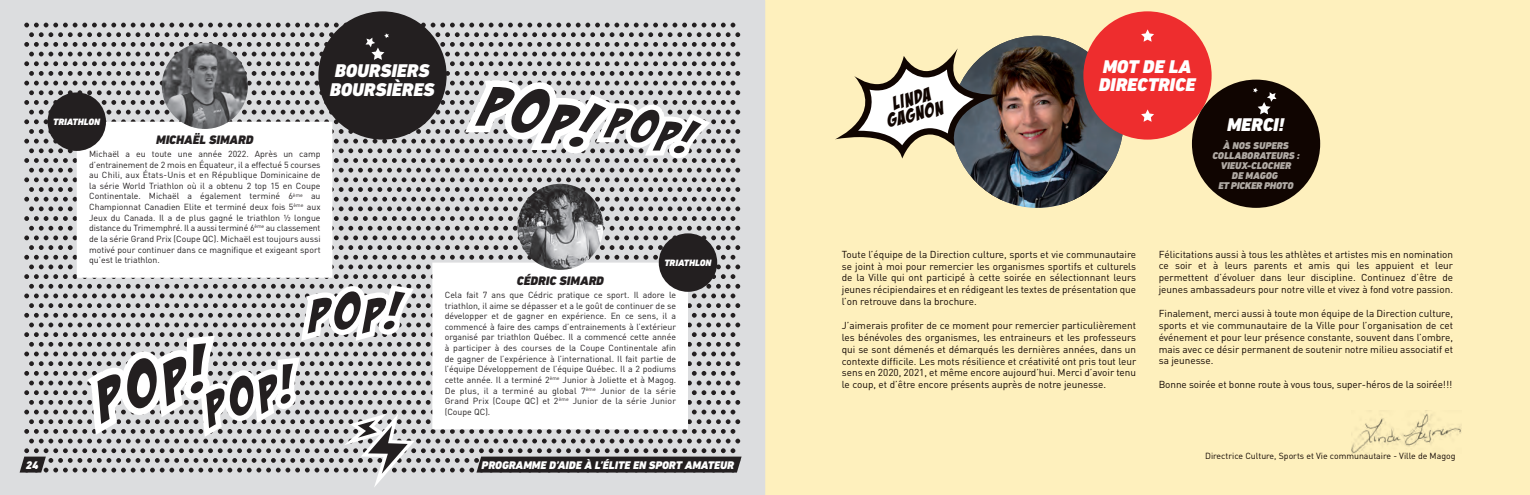
<style>
.page{position:relative;width:1530px;height:495px;background:#fff}
.page>*{position:absolute;margin:0;border:0;box-sizing:border-box;transform-origin:0 0}
.t1{font:italic 900 18.75px/18.8px "DIN Next LT Pro";color:#fff}
.t2{font:18.75px/16px "Bada Boom BB";color:#100501;text-align:center}
.t3{font:italic 900 12.5px "DIN Next LT Pro";color:#231f20}
.t4{font:italic 900 11.25px "DIN Next LT Pro";color:#fff}
.t5{font:10px/11.9px "DIN";color:#100501;text-align:justify}
.t6{font:italic 900 10px/10px "DIN Next LT Pro";color:#b0aaa4;text-align:center}
.t7{font:italic 900 9.38px "DIN Next LT Pro";color:#fff}
.t8{font:8.75px/10.6px "DIN";color:#231f20;text-align:justify}
.t9{font:8.75px "DIN";color:#100501}
</style>
<div class="page">
<div style="left:0;top:0;width:765px;height:495px;background:#dcdddf"></div>
<div style="left:318px;top:11px;width:129px;height:129px;background:#231f20;border-radius:50%"></div>
<svg style="left:20px;top:23px;width:722px;height:464px"></svg>
<div style="left:765px;top:0;width:765px;height:495px;background:#fef0bd"></div>
<img style="left:959px;top:36px;width:164px;height:172px">
<img style="left:1352px;top:410px;width:110px;height:44px">
<div style="left:1083px;top:11px;width:129px;height:129px;background:#ee2d2e;border-radius:50%"></div>
<svg style="left:1141px;top:29px;width:13px;height:13px"></svg>
<svg style="left:1141px;top:109px;width:13px;height:13px"></svg>
<svg style="left:835px;top:48px;width:169px;height:111px"></svg>
<div style="left:1192px;top:80px;width:128px;height:128px;background:#100501;border-radius:50%"></div>
<svg style="left:1253px;top:88px;width:24px;height:26px"></svg>
<p class="t7" style="left:53px;top:116px;width:48px">TRIATHLON</p>
<p class="t3" style="left:156px;top:133px;width:99px">MICHAËL SIMARD</p>
<p class="t8" style="left:89px;top:148px;width:233px">Michaël a eu toute une année 2022. Après un camp d’entrainement de 2 mois en Équateur, il a effectué 5 courses au Chili, aux États-Unis et en République Dominicaine de la série World Triathlon où il a obtenu 2 top 15 en Coupe Continentale. Michaël a également terminé 6<sup>ème</sup> au Championnat Canadien Elite et terminé deux fois 5<sup>ème</sup> aux Jeux du Canada. Il a de plus gagné le triathlon ½ longue distance du Trimemphré. Il a aussi terminé 6<sup>ème</sup> au classement de la série Grand Prix (Coupe QC). Michaël est toujours aussi motivé pour continuer dans ce magnifique et exigeant sport qu’est le triathlon.</p>
<p class="t1" style="left:330px;top:61px;width:106px">BOURSIERS<br>BOURSIÈRES</p>
<p class="t7" style="left:664px;top:257px;width:48px">TRIATHLON</p>
<p class="t3" style="left:517px;top:274px;width:89px">CÉDRIC SIMARD</p>
<p class="t8" style="left:445px;top:289px;width:233px">Cela fait 7 ans que Cédric pratique ce sport. Il adore le triathlon, il aime se dépasser et a le goût de continuer de se développer et de gagner en expérience. En ce sens, il a commencé à faire des camps d’entrainements à l’extérieur organisé par triathlon Québec. Il a commencé cette année à participer à des courses de la Coupe Continentale afin de gagner de l’expérience à l’international. Il fait partie de l’équipe Développement de l’équipe Québec. Il a 2 podiums cette année. Il a terminé 2<sup>ème</sup> Junior à Joliette et à Magog.<br>De plus, il a terminé au global 7<sup>ème</sup> Junior de la série Grand Prix (Coupe QC) et 2<sup>ème</sup> Junior de la série Junior (Coupe QC).</p>
<p class="t4" style="left:26px;top:458px;width:14px">24</p>
<p class="t4" style="left:482px;top:458px;width:254px">PROGRAMME D’AIDE À L’ÉLITE EN SPORT AMATEUR</p>
<p class="t2" style="left:882px;top:98px;width:59px;rotate:-14deg">LINDA<br>GAGNON</p>
<p class="t1" style="left:1099px;top:57px;width:98px">MOT DE LA<br>DIRECTRICE</p>
<p class="t1" style="left:1227px;top:116px;width:59px">MERCI!</p>
<p class="t6" style="left:1212px;top:141px;width:89px">À NOS SUPERS<br>COLLABORATEURS :<br>VIEUX-CLOCHER<br>DE MAGOG<br>ET PICKER PHOTO</p>
<p class="t5" style="left:842px;top:248px;width:296px">Toute l’équipe de la Direction culture, sports et vie communautaire se joint à moi pour remercier les organismes sportifs et culturels de la Ville qui ont participé à cette soirée en sélectionnant leurs jeunes récipiendaires et en rédigeant les textes de présentation que l’on retrouve dans la brochure.</p>
<p class="t5" style="left:842px;top:319px;width:296px">J’aimerais profiter de ce moment pour remercier particulièrement les bénévoles des organismes, les entraineurs et les professeurs qui se sont démenés et démarqués les dernières années, dans un contexte difficile. Les mots résilience et créativité ont pris tout leur sens en 2020, 2021, et même encore aujourd’hui. Merci d’avoir tenu le coup, et d’être encore présents auprès de notre jeunesse.</p>
<p class="t5" style="left:1159px;top:248px;width:296px">Félicitations aussi à tous les athlètes et artistes mis en nomination ce soir et à leurs parents et amis qui les appuient et leur permettent d’évoluer dans leur discipline. Continuez d’être de jeunes ambassadeurs pour notre ville et vivez à fond votre passion.</p>
<p class="t5" style="left:1159px;top:307px;width:296px">Finalement, merci aussi à toute mon équipe de la Direction culture, sports et vie communautaire de la Ville pour l’organisation de cet événement et pour leur présence constante, souvent dans l’ombre, mais avec ce désir permanent de soutenir notre milieu associatif et sa jeunesse.</p>
<p class="t5" style="left:1159px;top:378px;width:295px">Bonne soirée et bonne route à vous tous, super-héros de la soirée!!!</p>
<p class="t9" style="left:1205px;top:451px;width:252px">Directrice Culture, Sports et Vie communautaire - Ville de Magog</p>
</div>
